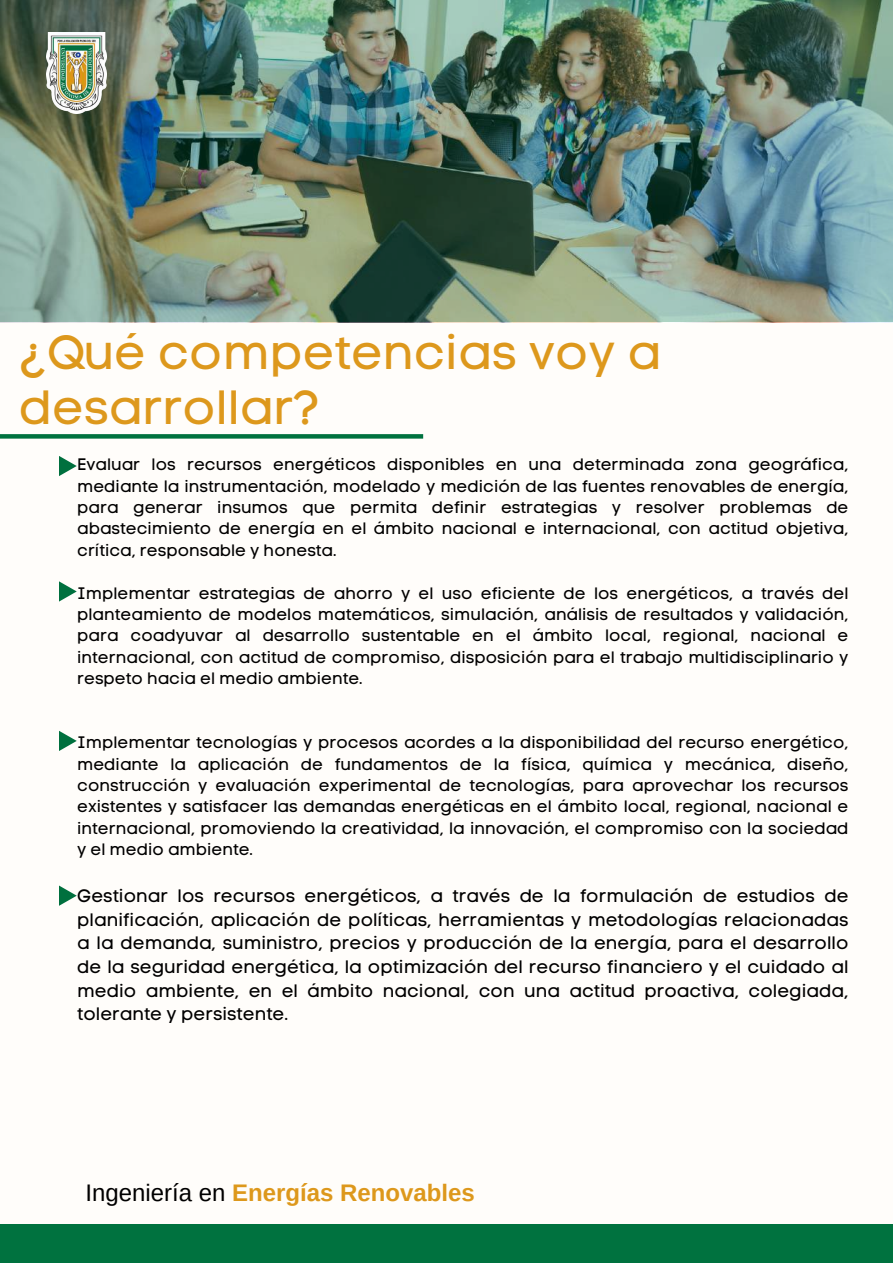
<style>
.page{position:relative;width:893px;height:1264px;background:#fff}
.page>*{position:absolute;margin:0;border:0;box-sizing:border-box;transform-origin:0 0}
.t1{font:48px/55.1px "Code Pro Normal LC";color:#dd981c}
.t2{font:700 24px "Arimo";color:#dd981c}
.t3{font:18px/23.5px "Code Pro Normal LC";color:#000;text-align:justify}
.t4{font:16.5px/21.3px "Code Pro Normal LC";color:#000;text-align:justify}
.s1{font-weight:400;color:#000}
</style>
<div class="page">
<div style="left:0;top:0;width:892px;height:1262px;background:#fffdfa"></div>
<svg style="left:0;top:434px;width:423px;height:4px;background:#087645"></svg>
<div style="left:0;top:1223px;width:892px;height:39px;background:#00723f"></div>
<svg style="left:59px;top:456px;width:18px;height:20px"></svg>
<svg style="left:59px;top:581px;width:18px;height:20px"></svg>
<svg style="left:59px;top:730px;width:18px;height:21px"></svg>
<img style="left:0;top:0;width:892px;height:322px">
<img style="left:47px;top:32px;width:60px;height:81px">
<svg style="left:59px;top:885px;width:18px;height:20px"></svg>
<h1 class="t1" style="left:19px;top:325px;width:643px">¿Qué competencias voy a desarrollar?</h1>
<p class="t4" style="left:77px;top:454px;width:772px">Evaluar los recursos energéticos disponibles en una determinada zona geográfica, mediante la instrumentación, modelado y medición de las fuentes renovables de energía, para generar insumos que permita definir estrategias y resolver problemas de abastecimiento de energía en el ámbito nacional e internacional, con actitud objetiva, crítica, responsable y honesta.</p>
<p class="t4" style="left:77px;top:582px;width:772px">Implementar estrategias de ahorro y el uso eficiente de los energéticos, a través del planteamiento de modelos matemáticos, simulación, análisis de resultados y validación, para coadyuvar al desarrollo sustentable en el ámbito local, regional, nacional e internacional, con actitud de compromiso, disposición para el trabajo multidisciplinario y respeto hacia el medio ambiente.</p>
<p class="t4" style="left:77px;top:731px;width:772px">Implementar tecnologías y procesos acordes a la disponibilidad del recurso energético, mediante la aplicación de fundamentos de la física, química y mecánica, diseño, construcción y evaluación experimental de tecnologías, para aprovechar los recursos existentes y satisfacer las demandas energéticas en el ámbito local, regional, nacional e internacional, promoviendo la creatividad, la innovación, el compromiso con la sociedad y el medio ambiente.</p>
<p class="t3" style="left:77px;top:884px;width:772px">Gestionar los recursos energéticos, a través de la formulación de estudios de planificación, aplicación de políticas, herramientas y metodologías relacionadas a la demanda, suministro, precios y producción de la energía, para el desarrollo de la seguridad energética, la optimización del recurso financiero y el cuidado al medio ambiente, en el ámbito nacional, con una actitud proactiva, colegiada, tolerante y persistente.</p>
<h2 class="t2" style="left:85px;top:1179px;width:391px"><span class="s1">Ingeniería en</span> Energías Renovables</h2>
</div>
